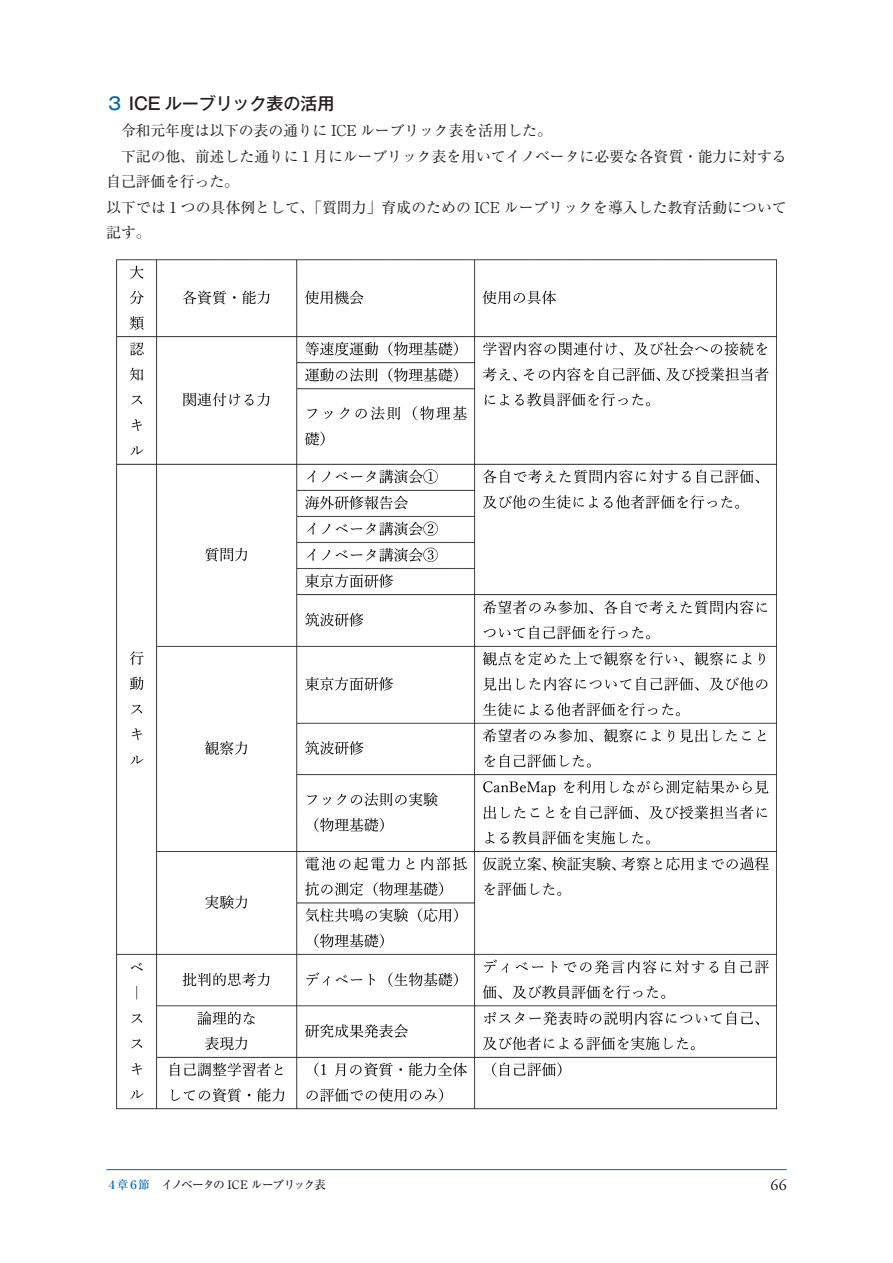
<style>
.page{position:relative;width:893px;height:1263px;background:#fff}
.page>*{position:absolute;margin:0;border:0;box-sizing:border-box;transform-origin:0 0}
.t1{font:500 17.1px "Gothic MB101 Pro";letter-spacing:-.01em;color:#231f20}
.t2{font:15.9px "Adobe Garamond Pro";color:#231f20}
.t3{font:14.85px/25.5px "Ryumin Pro";letter-spacing:-.005em;color:#231f20}
.t4{font:500 11.7px "Ryumin Pro";letter-spacing:-.09em;color:#231f20}
.s1{color:#0166b3}
</style>
<div class="page">
<img style="left:116px;top:259px;width:661px;height:851px">
<hr style="left:106px;top:1169px;width:681px;height:1px;background:#0166b3">
<p class="t1" style="left:106px;top:89px;width:230px"><span class="s1">３</span> ICE ルーブリック表の活用</p>
<p class="t3" style="left:106px;top:117px;width:447px">　令和元年度は以下の表の通りに ICE ルーブリック表を活用した。</p>
<p class="t3" style="left:106px;top:143px;width:682px">　下記の他、前述した通りに 1 月にルーブリック表を用いてイノベータに必要な各資質・能力に対する自己評価を行った。</p>
<p class="t3" style="left:106px;top:194px;width:682px">以下では１つの具体例として、「質問力」育成のための ICE ルーブリックを導入した教育活動について記す。</p>
<p class="t4" style="left:106px;top:1175px;width:221px"><span class="s1">４章６節　</span>イノベータの ICE ルーブリック表</p>
<p class="t2" style="left:770px;top:1175px;width:18px">66</p>
</div>
